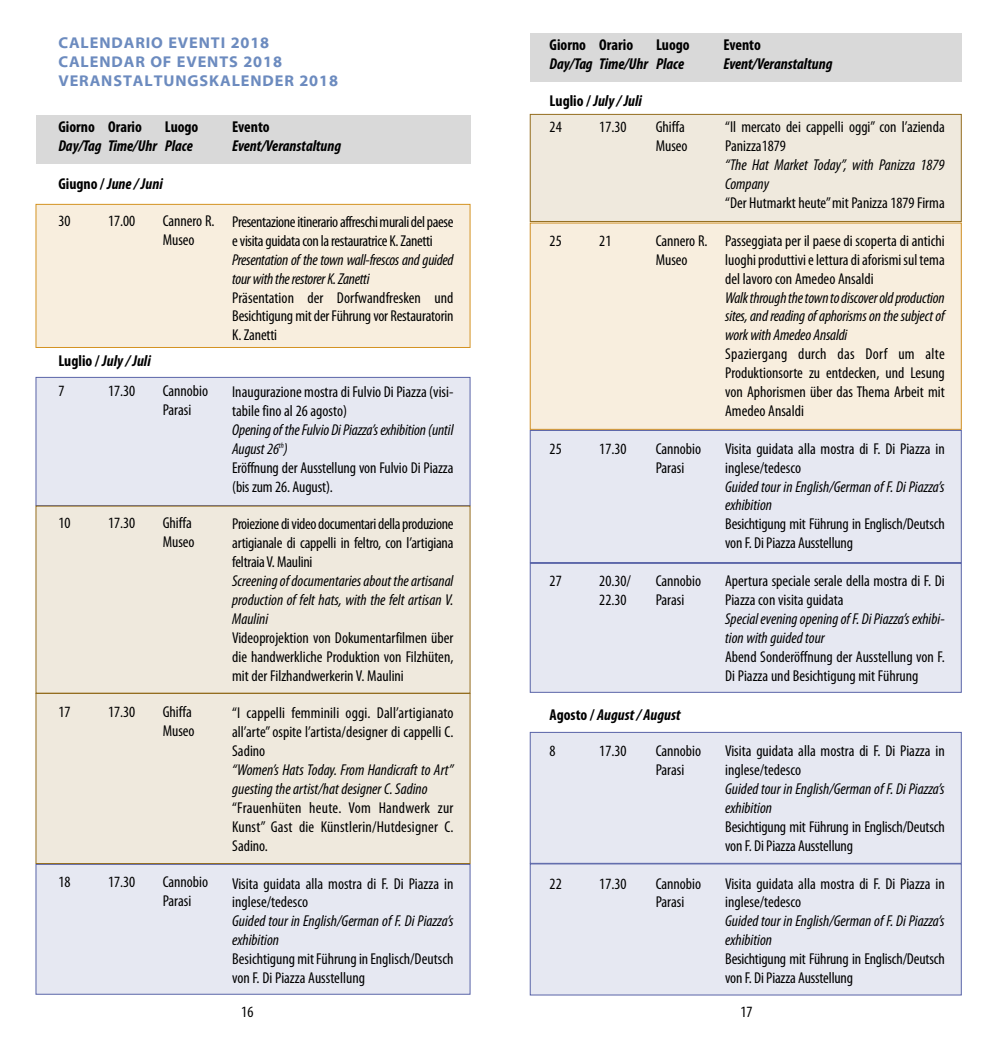
<style>
.page{position:relative;width:993px;height:1042px;background:#fff}
.page>*{position:absolute;margin:0;border:0;box-sizing:border-box;transform-origin:0 0}
.t1{font:condensed 15.75px/18.9px "Myriad Pro";color:#000}
.t2{font:italic condensed 15.75px/18.9px "Myriad Pro";color:#000}
.t3{font:italic 700 condensed 15.75px "Myriad Pro";color:#000}
.t4{font:condensed 15.75px/18.9px "Myriad Pro";letter-spacing:-.025em;color:#000}
.t5{font:italic condensed 15.75px/18.9px "Myriad Pro";letter-spacing:-.02em;color:#000}
.t6{font:700 15.75px/18.9px "Myriad Web Pro";letter-spacing:.055em;color:#6c8bbf}
.t7{font:700 condensed 15.75px "Myriad Pro";color:#000}
.s1{font-style:normal}
.s2{font-style:italic}
</style>
<div class="page">
<div style="left:530px;top:223px;width:430px;height:206px;background:#f8eede"></div>
<div style="left:529px;top:223px;width:432px;height:207px;border:1px solid #cf8e21"></div>
<div style="left:530px;top:564px;width:430px;height:128px;background:#e6e8f2"></div>
<div style="left:529px;top:563px;width:432px;height:130px;border:1px solid #5964a8"></div>
<div style="left:530px;top:733px;width:430px;height:130px;background:#e6e8f2"></div>
<div style="left:529px;top:732px;width:432px;height:132px;border:1px solid #5964a8"></div>
<div style="left:530px;top:864px;width:430px;height:130px;background:#e6e8f2"></div>
<div style="left:529px;top:863px;width:432px;height:132px;border:1px solid #5964a8"></div>
<div style="left:530px;top:431px;width:430px;height:131px;background:#e6e8f2"></div>
<div style="left:529px;top:430px;width:432px;height:133px;border:1px solid #5964a8"></div>
<div style="left:36px;top:378px;width:433px;height:127px;background:#e6e8f2"></div>
<div style="left:36px;top:377px;width:434px;height:129px;border:1px solid #5964a8"></div>
<div style="left:530px;top:115px;width:430px;height:106px;background:#efe9dd"></div>
<div style="left:529px;top:114px;width:432px;height:108px;border:1px solid #946d1e"></div>
<div style="left:36px;top:205px;width:433px;height:142px;background:#f8eede"></div>
<div style="left:36px;top:204px;width:434px;height:144px;border:1px solid #d49322"></div>
<div style="left:36px;top:865px;width:433px;height:129px;background:#e6e8f2"></div>
<div style="left:36px;top:864px;width:434px;height:130px;border:1px solid #5964a8"></div>
<div style="left:36px;top:506px;width:433px;height:187px;background:#efe9dd"></div>
<div style="left:36px;top:694px;width:433px;height:169px;background:#efe9dd"></div>
<div style="left:36px;top:693px;width:434px;height:171px;border:1px solid #946d1e"></div>
<div style="left:36px;top:115px;width:435px;height:49px;background:#d9d9d9"></div>
<div style="left:529px;top:33px;width:432px;height:49px;background:#d9d9d9"></div>
<p class="t6" style="left:58px;top:34px;width:281px">CALENDARIO EVENTI 2018<br>CALENDAR OF EVENTS 2018<br>VERANSTALTUNGSKALENDER 2018</p>
<p class="t7" style="left:58px;top:122px;width:85px">giorno Orario</p>
<p class="t7" style="left:165px;top:122px;width:35px">Luogo</p>
<p class="t7" style="left:232px;top:122px;width:39px">Evento</p>
<p class="t3" style="left:58px;top:140px;width:136px">Day/Tag Time/Uhr Place</p>
<p class="t3" style="left:232px;top:140px;width:110px">Event/Veranstaltung</p>
<p class="t3" style="left:58px;top:178px;width:106px"><span class="s1">giugno /</span> June/ Juni</p>
<p class="t1" style="left:58px;top:212px;width:14px">30</p>
<p class="t1" style="left:163px;top:212px;width:53px">Cannero R.<br>Museo</p>
<p class="t1" style="left:108px;top:212px;width:29px">17.00</p>
<p class="t4" style="left:232px;top:214px;width:223px">Presentazioneitinerarioaffreschimuralidelpaese evisitaguidatacon larestauratrice K.Zanetti</p>
<p class="t5" style="left:232px;top:251px;width:223px">Presentation of the town wall-frescos and guided tourwiththerestorerK.Zanetti</p>
<p class="t1" style="left:232px;top:289px;width:223px;text-align:justify">Präsentation der Dorfwandfresken und BesichtigungmitderFührungvor Restauratorin K. Zanetti</p>
<p class="t3" style="left:58px;top:355px;width:94px"><span class="s1">Luglio /</span> July/ Juli</p>
<p class="t1" style="left:58px;top:382px;width:8px">7</p>
<p class="t1" style="left:58px;top:515px;width:14px">10</p>
<p class="t1" style="left:58px;top:704px;width:14px">17</p>
<p class="t1" style="left:58px;top:874px;width:14px">18</p>
<p class="t1" style="left:108px;top:382px;width:29px">17.30</p>
<p class="t1" style="left:108px;top:515px;width:29px">17.30</p>
<p class="t1" style="left:108px;top:704px;width:29px">17.30</p>
<p class="t1" style="left:108px;top:874px;width:29px">17.30</p>
<p class="t1" style="left:163px;top:382px;width:47px">Cannobio<br>Parasi</p>
<p class="t1" style="left:163px;top:515px;width:33px">Ghiffa<br>Museo</p>
<p class="t1" style="left:163px;top:704px;width:33px">Ghiffa<br>Museo</p>
<p class="t1" style="left:163px;top:874px;width:47px">Cannobio<br>Parasi</p>
<p class="t1" style="left:232px;top:384px;width:223px">Inaugurazione mostra di Fulvio Di Piazza (visi&shy;tabile fino al 26 agosto)</p>
<p class="t1" style="left:232px;top:421px;width:223px"><span class="s2">Openingof theFulvio DiPiazza’sexhibition(until August26</span><sup>th</sup><span class="s2">)<br></span>Eröffnung der Ausstellung von Fulvio Di Piazza (bis zum 26. August).</p>
<p class="t1" style="left:232px;top:516px;width:223px;text-align:justify">Proiezionedivideodocumentaridellaproduzione artigianale di cappelli in feltro, con l’artigiana feltraia V. Maulini</p>
<p class="t2" style="left:232px;top:573px;width:223px;text-align:justify">Screeningofdocumentariesabout theartisanal production of felt hats, with the felt artisan V.<br>Maulini</p>
<p class="t1" style="left:232px;top:629px;width:223px;text-align:justify">Videoprojektion von Dokumentarfilmen über die handwerkliche Produktion von Filzhüten, mit der Filzhandwerkerin V. Maulini</p>
<p class="t1" style="left:232px;top:705px;width:223px;text-align:justify">“I cappelli femminili oggi. Dall’artigianato all’arte”ospite l’artista/designer di cappelli C.<br>Sadino</p>
<p class="t2" style="left:232px;top:762px;width:223px">“Women’s Hats Today. From Handicraft to Art” guesting the artist/hat designer C. Sadino</p>
<p class="t1" style="left:232px;top:799px;width:223px;text-align:justify">“Frauenhüten heute. Vom Handwerk zur Kunst” Gast die Künstlerin/Hutdesigner C.<br>Sadino.</p>
<p class="t1" style="left:232px;top:875px;width:223px">Visita guidata alla mostra di F. Di Piazza in inglese/tedesco</p>
<p class="t2" style="left:232px;top:913px;width:223px">Guided tour in English/German of F. Di Piazza’s exhibition</p>
<p class="t1" style="left:232px;top:951px;width:223px">BesichtigungmitFührungin Englisch/Deutsch von F. Di Piazza Ausstellung</p>
<p class="t7" style="left:549px;top:39px;width:85px">giorno Orario</p>
<p class="t7" style="left:655px;top:39px;width:35px">Luogo</p>
<p class="t7" style="left:723px;top:39px;width:39px">Evento</p>
<p class="t3" style="left:549px;top:58px;width:136px">Day/Tag Time/Uhr Place</p>
<p class="t3" style="left:723px;top:58px;width:110px">Event/Veranstaltung</p>
<p class="t3" style="left:549px;top:95px;width:94px"><span class="s1">Luglio /</span> July/ Juli</p>
<p class="t1" style="left:549px;top:119px;width:14px">24</p>
<p class="t1" style="left:549px;top:232px;width:14px">25</p>
<p class="t1" style="left:599px;top:119px;width:29px">17.30</p>
<p class="t1" style="left:655px;top:119px;width:33px">Ghiffa<br>Museo</p>
<p class="t1" style="left:599px;top:232px;width:14px">21</p>
<p class="t1" style="left:655px;top:232px;width:53px">Cannero R.<br>Museo</p>
<p class="t1" style="left:549px;top:440px;width:14px">25</p>
<p class="t1" style="left:599px;top:440px;width:29px">17.30</p>
<p class="t1" style="left:655px;top:440px;width:47px">Cannobio<br>Parasi</p>
<p class="t1" style="left:549px;top:573px;width:14px">27</p>
<p class="t1" style="left:599px;top:573px;width:33px">20.30/<br>22.30</p>
<p class="t1" style="left:655px;top:573px;width:47px">Cannobio<br>Parasi</p>
<p class="t3" style="left:549px;top:709px;width:132px"><span class="s1">Agosto /</span> August / August</p>
<p class="t1" style="left:549px;top:743px;width:8px">8</p>
<p class="t1" style="left:599px;top:743px;width:29px">17.30</p>
<p class="t1" style="left:655px;top:743px;width:47px">Cannobio<br>Parasi</p>
<p class="t1" style="left:549px;top:875px;width:14px">22</p>
<p class="t1" style="left:599px;top:875px;width:29px">17.30</p>
<p class="t1" style="left:655px;top:875px;width:47px">Cannobio<br>Parasi</p>
<p class="t1" style="left:725px;top:119px;width:221px">“Il mercato dei cappelli oggi” con l’azienda<br>Panizza1879</p>
<p class="t2" style="left:725px;top:157px;width:221px">“The Hat Market Today”, with Panizza 1879<br>Company</p>
<p class="t1" style="left:725px;top:195px;width:221px">“Der Hutmarkt heute”mit Panizza 1879 Firma</p>
<p class="t1" style="left:725px;top:232px;width:221px;text-align:justify">Passeggiata per il paese di scoperta di antichi luoghiproduttivieletturadiaforismisul tema del lavoro con Amedeo Ansaldi</p>
<p class="t2" style="left:725px;top:289px;width:221px;text-align:justify">Walkthroughthetowntodiscoveroldproduction sites, and reading of aphorisms on the subject of work with Amedeo Ansaldi</p>
<p class="t1" style="left:725px;top:346px;width:221px;text-align:justify">Spaziergang durch das Dorf um alte Produktionsorte zu entdecken, und Lesung von Aphorismen über das Thema Arbeit mit Amedeo Ansaldi</p>
<p class="t1" style="left:725px;top:440px;width:221px">Visita guidata alla mostra di F. Di Piazza in inglese/tedesco</p>
<p class="t2" style="left:725px;top:478px;width:221px">Guided tour in English/German of F. Di Piazza’s exhibition</p>
<p class="t1" style="left:725px;top:516px;width:221px">Besichtigung mit Führung in Englisch/Deutsch von F. Di Piazza Ausstellung</p>
<p class="t1" style="left:725px;top:573px;width:221px">Apertura speciale serale della mostra di F. Di<br>Piazza con visita guidata</p>
<p class="t2" style="left:725px;top:610px;width:221px">SpecialeveningopeningofF. DiPiazza’sexhibi&shy;tion with guided tour</p>
<p class="t1" style="left:725px;top:648px;width:221px">Abend Sonderöffnung der Ausstellung von F.<br>Di Piazza und Besichtigung mit Führung</p>
<p class="t1" style="left:725px;top:743px;width:221px">Visita guidata alla mostra di F. Di Piazza in inglese/tedesco</p>
<p class="t2" style="left:725px;top:781px;width:221px">Guided tour in English/German of F. Di Piazza’s exhibition</p>
<p class="t1" style="left:725px;top:818px;width:221px">Besichtigung mit Führung in Englisch/Deutsch von F. Di Piazza Ausstellung</p>
<p class="t1" style="left:725px;top:875px;width:221px">Visita guidata alla mostra di F. Di Piazza in inglese/tedesco</p>
<p class="t2" style="left:725px;top:913px;width:221px">Guided tour in English/German of F. Di Piazza’s exhibition</p>
<p class="t1" style="left:725px;top:951px;width:221px">Besichtigung mit Führung in Englisch/Deutsch von F. Di Piazza Ausstellung</p>
<p class="t1" style="left:241px;top:1003px;width:14px">16</p>
<p class="t1" style="left:740px;top:1003px;width:14px">17</p>
</div>
